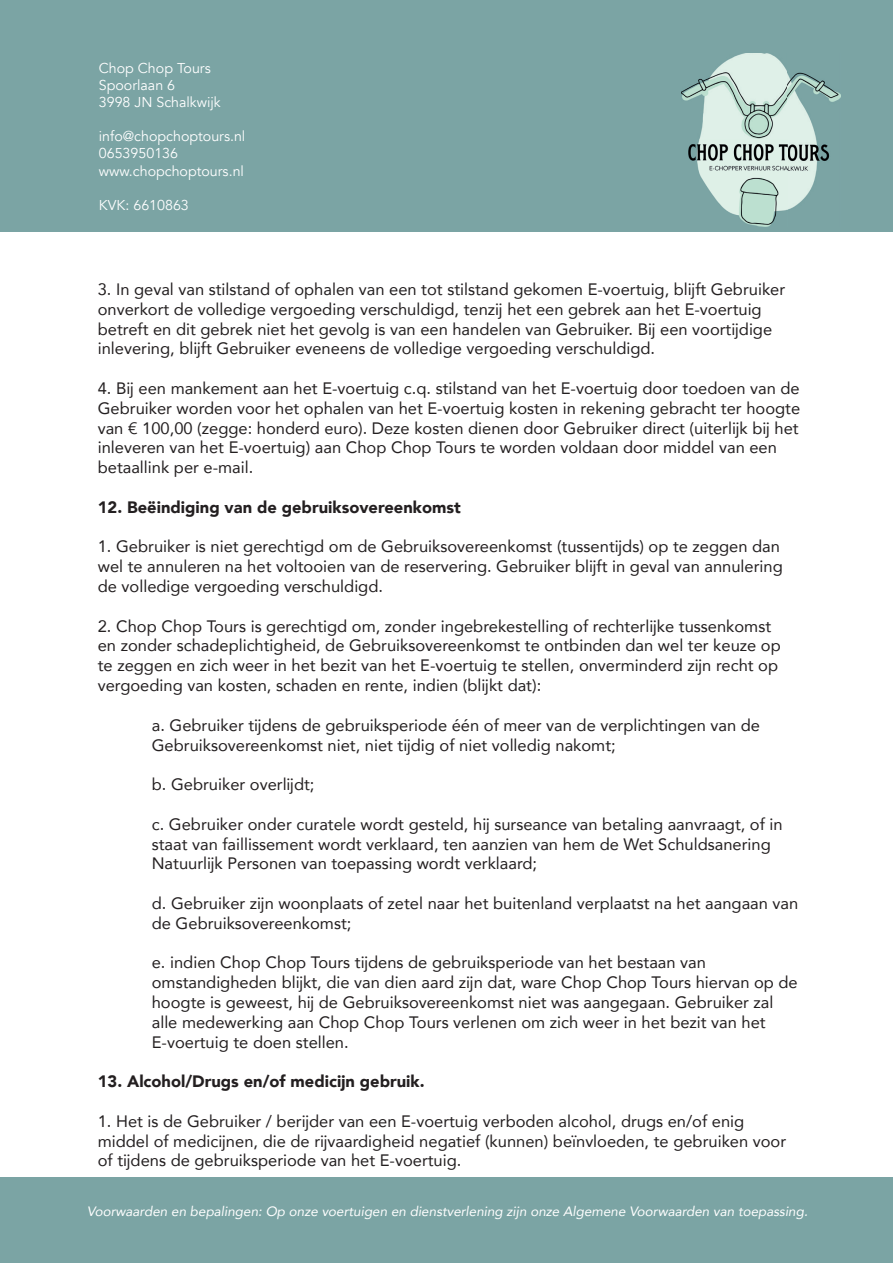
<style>
.page{position:relative;width:893px;height:1263px;background:#fff}
.page>*{position:absolute;margin:0;border:0;box-sizing:border-box;transform-origin:0 0}
.t1{font:16.5px/19.8px "Avenir";color:#231f20}
.t2{font:900 16.5px "Avenir";color:#231f20}
.t3{font:14.25px/17.1px "Avenir";color:#fff}
.t4{font:italic 13.5px "Avenir";color:#fff}
</style>
<div class="page">
<div style="left:0;top:1178px;width:893px;height:85px;background:#7ba4a4"></div>
<div style="left:0;top:0;width:893px;height:232px;background:#7ba4a4"></div>
<img style="left:681px;top:53px;width:159px;height:173px">
<p class="t3" style="left:99px;top:60px;width:123px">Chop Chop Tours<br>Spoorlaan 6<br>3998 JN Schalkwijk</p>
<p class="t3" style="left:99px;top:128px;width:148px">info@chopchoptours.nl<br>0653950136 www.chopchoptours.nl</p>
<p class="t3" style="left:99px;top:197px;width:92px">KVK: 6610863</p>
<p class="t1" style="left:98px;top:279px;width:689px">3. In geval van stilstand of ophalen van een tot stilstand gekomen E-voertuig, blĳft Gebruiker onverkort de volledige vergoeding verschuldigd, tenzĳ het een gebrek aan het E-voertuig betreft en dit gebrek niet het gevolg is van een handelen van Gebruiker. Bĳ een voortĳdige inlevering, blĳft Gebruiker eveneens de volledige vergoeding verschuldigd.</p>
<p class="t1" style="left:98px;top:378px;width:704px">4. Bĳ een mankement aan het E-voertuig c.q. stilstand van het E-voertuig door toedoen van de Gebruiker worden voor het ophalen van het E-voertuig kosten in rekening gebracht ter hoogte van € 100,00 (zegge: honderd euro). Deze kosten dienen door Gebruiker direct (uiterlĳk bĳ het inleveren van het E-voertuig) aan Chop Chop Tours te worden voldaan door middel van een betaallink per e-mail.</p>
<p class="t2" style="left:98px;top:493px;width:364px">12. Beëindiging van de gebruiksovereenkomst</p>
<p class="t1" style="left:98px;top:536px;width:686px">1. Gebruiker is niet gerechtigd om de Gebruiksovereenkomst (tussentĳds) op te zeggen dan wel te annuleren na het voltooien van de reservering. Gebruiker blĳft in geval van annulering de volledige vergoeding verschuldigd.</p>
<p class="t1" style="left:98px;top:616px;width:684px">2. Chop Chop Tours is gerechtigd om, zonder ingebrekestelling of rechterlĳke tussenkomst en zonder schadeplichtigheid, de Gebruiksovereenkomst te ontbinden dan wel ter keuze op te zeggen en zich weer in het bezit van het E-voertuig te stellen, onverminderd zĳn recht op vergoeding van kosten, schaden en rente, indien (blĳkt dat):</p>
<p class="t1" style="left:152px;top:715px;width:610px">a. Gebruiker tĳdens de gebruiksperiode één of meer van de verplichtingen van de<br>Gebruiksovereenkomst niet, niet tĳdig of niet volledig nakomt;</p>
<p class="t1" style="left:152px;top:774px;width:164px">b. Gebruiker overlĳdt;</p>
<p class="t1" style="left:152px;top:814px;width:632px">c. Gebruiker onder curatele wordt gesteld, hĳ surseance van betaling aanvraagt, of in staat van faillissement wordt verklaard, ten aanzien van hem de Wet Schuldsanering<br>Natuurlĳk Personen van toepassing wordt verklaard;</p>
<p class="t1" style="left:152px;top:893px;width:648px">d. Gebruiker zĳn woonplaats of zetel naar het buitenland verplaatst na het aangaan van de Gebruiksovereenkomst;</p>
<p class="t1" style="left:152px;top:952px;width:647px">e. indien Chop Chop Tours tĳdens de gebruiksperiode van het bestaan van omstandigheden blĳkt, die van dien aard zĳn dat, ware Chop Chop Tours hiervan op de hoogte is geweest, hĳ de Gebruiksovereenkomst niet was aangegaan. Gebruiker zal alle medewerking aan Chop Chop Tours verlenen om zich weer in het bezit van het E-voertuig te doen stellen.</p>
<p class="t2" style="left:98px;top:1067px;width:328px">13. Alcohol/Drugs en/of medicĳn gebruik.</p>
<p class="t1" style="left:98px;top:1111px;width:690px">1. Het is de Gebruiker / berĳder van een E-voertuig verboden alcohol, drugs en/of enig middel of medicĳnen, die de rĳvaardigheid negatief (kunnen) beïnvloeden, te gebruiken voor of tĳdens de gebruiksperiode van het E-voertuig.</p>
<p class="t4" style="left:87px;top:1203px;width:722px">Voorwaarden en bepalingen: Op onze voertuigen en dienstverlening zijn onze Algemene Voorwaarden van toepassing.</p>
</div>
